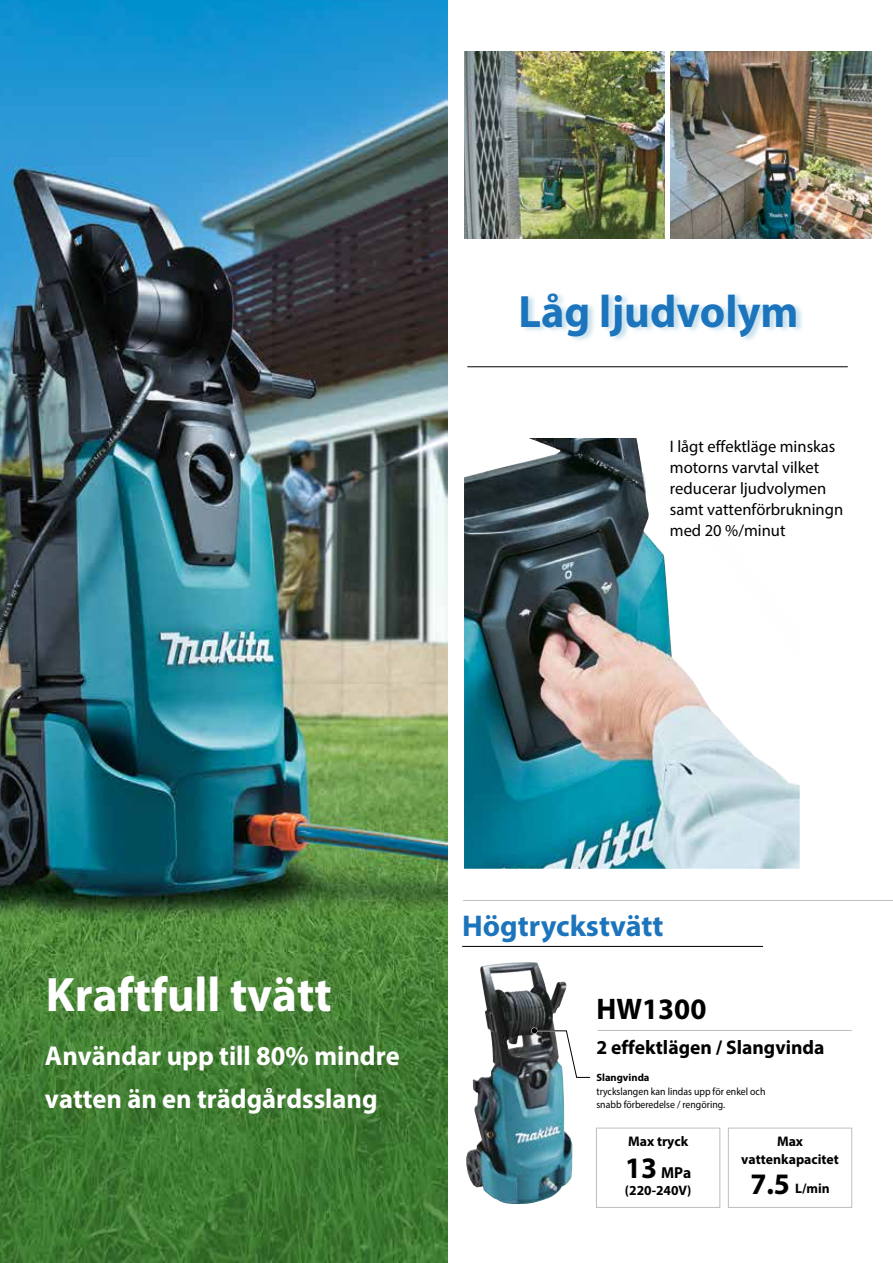
<style>
.page{position:relative;width:893px;height:1263px;background:#fff}
.page>*{position:absolute;margin:0;border:0;box-sizing:border-box;transform-origin:0 0}
.t1{font:700 48.6px "Myriad Pro";color:#fff}
.t2{font:700 45.6px "Myriad Pro";color:#1c75bc}
.t3{font:700 30px "Myriad Pro";color:#1c75bc}
.t4{font:700 29.85px "Myriad Pro";color:#000}
.t5{font:700 27.3px/42.2px "Myriad Pro";color:#fff}
.t6{font:700 19.8px "Myriad Pro";color:#000}
.t7{font:16.65px/21px "Myriad Pro";color:#000}
.t8{font:700 15.9px "Myriad Pro";color:#000}
.t9{font:700 13.95px/17.7px "Myriad Pro";color:#000;text-align:center}
.t10{font:700 13.8px "Myriad Pro";color:#000}
.t11{font:10.5px/12.6px "Myriad Pro";color:#000;scale:.93 1}
.t12{font:700 10.5px "Myriad Pro";color:#000}
.s1{font-size:29.85px}
</style>
<div class="page">
<img style="left:464px;top:51px;width:201px;height:187px">
<img style="left:671px;top:51px;width:201px;height:187px">
<img style="left:0;top:0;width:448px;height:1263px">
<img style="left:464px;top:438px;width:336px;height:431px">
<img style="left:467px;top:294px;width:381px;height:74px">
<hr style="left:467px;top:366px;width:381px;height:1px;background:#000">
<svg style="left:462px;top:900px;width:431px;height:128px"></svg>
<img style="left:480px;top:962px;width:49px;height:102px">
<svg style="left:532px;top:1028px;width:59px;height:51px"></svg>
<div style="left:596px;top:1128px;width:124px;height:80px;border:1px solid #bcbec0"></div>
<div style="left:728px;top:1128px;width:124px;height:80px;border:1px solid #bcbec0"></div>
<hr style="left:462px;top:946px;width:301px;height:1px;background:#000">
<hr style="left:598px;top:1030px;width:254px;height:1px;background:#bcbec0">
<h2 class="t2" style="left:519px;top:282px;width:282px">Låg ljudvolym</h2>
<p class="t7" style="left:670px;top:435px;width:175px">I lågt effektläge minskas motorns varvtal vilket reducerar ljudvolymen samt vattenförbrukningn med 20 %/minut</p>
<h1 class="t1" style="left:46px;top:963px;width:287px">Kraftfull tvätt</h1>
<h3 class="t5" style="left:45px;top:1034px;width:356px">Användar upp till 80% mindre vatten än en trädgårdsslang</h3>
<h3 class="t3" style="left:462px;top:906px;width:203px">Högtryckstvätt</h3>
<h3 class="t4" style="left:596px;top:990px;width:111px">HW1300</h3>
<p class="t6" style="left:596px;top:1034px;width:230px">2 effektlägen / Slangvinda</p>
<p class="t12" style="left:596px;top:1071px;width:55px">Slangvinda</p>
<p class="t11" style="left:596px;top:1085px;width:183px">tryckslangen kan lindas upp för enkel och snabb förberedelse / rengöring.</p>
<p class="t9" style="left:628px;top:1132px;width:62px">Max tryck</p>
<p class="t8" style="left:625px;top:1162px;width:68px"><span class="s1">13</span> MPa</p>
<p class="t10" style="left:625px;top:1181px;width:68px">(220-240V)</p>
<p class="t9" style="left:741px;top:1132px;width:99px">Max vattenkapacitet</p>
<p class="t10" style="left:750px;top:1179px;width:81px"><span class="s1">7.5</span> L/min</p>
</div>
